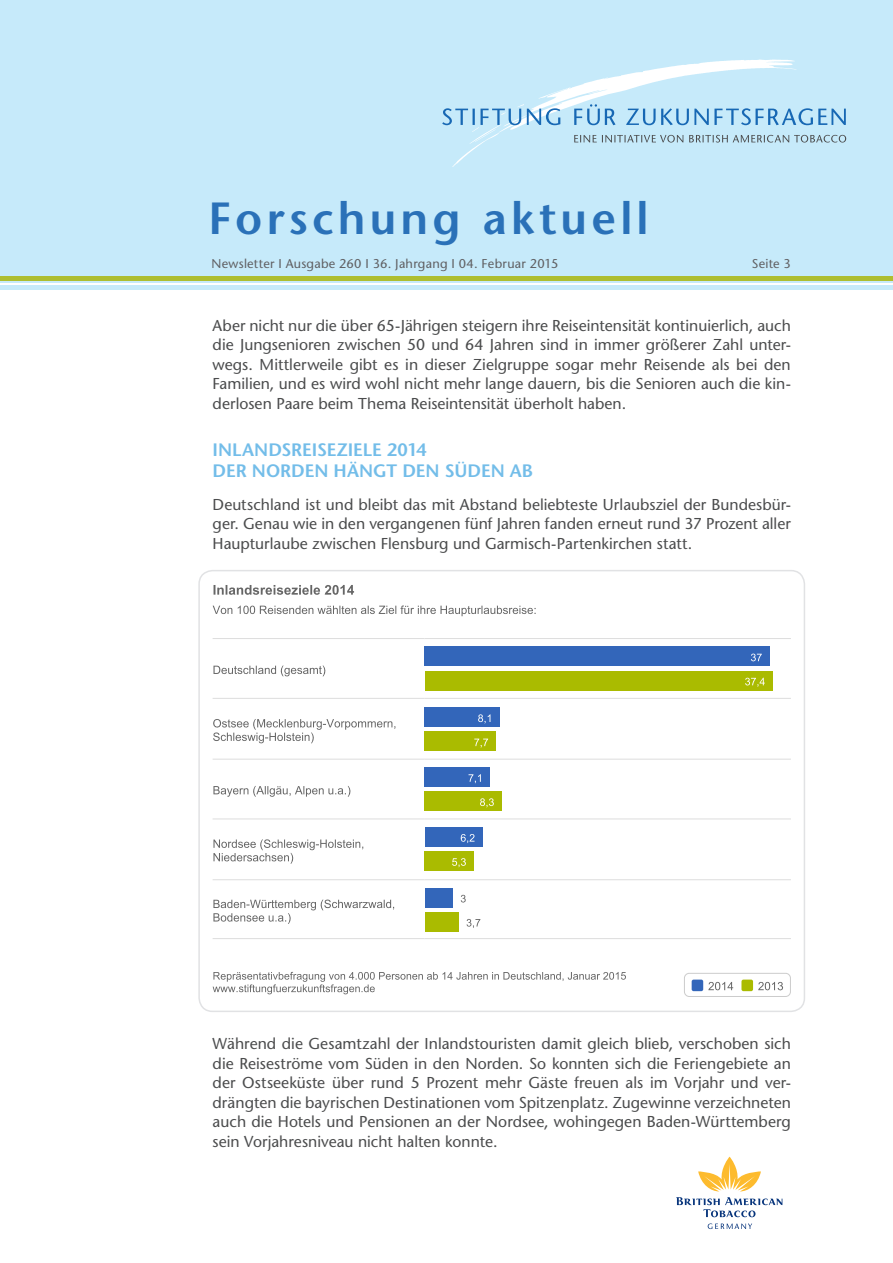
<style>
.page{position:relative;width:893px;height:1263px;background:#fff}
.page>*{position:absolute;margin:0;border:0;box-sizing:border-box;transform-origin:0 0}
.t1{font:600 45px "Stone Sans";letter-spacing:.095em;color:#2a71b8}
.t2{font:600 18px/21.6px "Stone Sans";color:#73bde9}
.t3{font:15.75px/19.5px "Stone Sans";color:#4b4c4d;text-align:justify}
.t4{font:12.75px "Stone Sans";letter-spacing:.02em;color:#606063}
</style>
<div class="page">
<hr style="left:0;top:285px;width:893px;height:4px;background:#c6eafa">
<div style="left:0;top:0;width:893px;height:283px;background:#c6eafa"></div>
<svg style="left:442px;top:59px;width:404px;height:108px"></svg>
<div style="left:0;top:276px;width:893px;height:5px;background:#aebe30"></div>
<svg style="left:708px;top:1223px;width:44px;height:6px"></svg>
<svg style="left:676px;top:1197px;width:106px;height:20px"></svg>
<svg style="left:698px;top:1157px;width:63px;height:34px"></svg>
<hr style="left:425px;top:759px;width:366px;height:1px;background:#ddd">
<hr style="left:425px;top:818px;width:366px;height:1px;background:#ddd">
<hr style="left:425px;top:879px;width:366px;height:1px;background:#ddd">
<hr style="left:425px;top:938px;width:366px;height:1px;background:#ddd">
<hr style="left:425px;top:698px;width:366px;height:1px;background:#ddd">
<hr style="left:425px;top:638px;width:366px;height:1px;background:#ddd">
<hr style="left:213px;top:759px;width:212px;height:1px;background:#ddd">
<hr style="left:213px;top:818px;width:212px;height:1px;background:#ddd">
<hr style="left:213px;top:879px;width:212px;height:1px;background:#ddd">
<hr style="left:213px;top:938px;width:212px;height:1px;background:#ddd">
<hr style="left:213px;top:698px;width:212px;height:1px;background:#ddd">
<hr style="left:213px;top:638px;width:212px;height:1px;background:#ddd">
<div style="left:425px;top:671px;width:348px;height:19px;background:#ab0"></div>
<div style="left:425px;top:732px;width:71px;height:19px;background:#ab0"></div>
<div style="left:425px;top:791px;width:77px;height:20px;background:#ab0"></div>
<div style="left:425px;top:851px;width:49px;height:19px;background:#ab0"></div>
<div style="left:425px;top:912px;width:33px;height:19px;background:#ab0"></div>
<div style="left:425px;top:647px;width:345px;height:19px;background:#3366ba"></div>
<div style="left:425px;top:707px;width:75px;height:20px;background:#3366ba"></div>
<div style="left:425px;top:767px;width:65px;height:20px;background:#3366ba"></div>
<div style="left:425px;top:827px;width:57px;height:19px;background:#3366ba"></div>
<div style="left:425px;top:888px;width:28px;height:19px;background:#3366ba"></div>
<svg style="left:214px;top:585px;width:140px;height:10px"></svg>
<svg style="left:213px;top:605px;width:323px;height:11px"></svg>
<svg style="left:745px;top:678px;width:20px;height:9px"></svg>
<svg style="left:474px;top:739px;width:14px;height:9px"></svg>
<svg style="left:480px;top:798px;width:14px;height:9px"></svg>
<svg style="left:452px;top:858px;width:14px;height:9px"></svg>
<svg style="left:467px;top:919px;width:13px;height:9px"></svg>
<svg style="left:751px;top:654px;width:11px;height:7px"></svg>
<svg style="left:478px;top:714px;width:12px;height:9px"></svg>
<svg style="left:469px;top:774px;width:12px;height:9px"></svg>
<svg style="left:461px;top:834px;width:13px;height:9px"></svg>
<svg style="left:461px;top:895px;width:5px;height:7px"></svg>
<div style="left:684px;top:973px;width:107px;height:24px;border:1px solid #ccc;border-radius:5px"></div>
<svg style="left:708px;top:982px;width:25px;height:8px"></svg>
<div style="left:692px;top:979px;width:11px;height:12px;background:#3366ba;border-radius:2px"></div>
<svg style="left:758px;top:982px;width:25px;height:8px"></svg>
<div style="left:741px;top:979px;width:12px;height:12px;background:#ab0;border-radius:2px"></div>
<svg style="left:213px;top:665px;width:112px;height:11px"></svg>
<svg style="left:213px;top:719px;width:182px;height:24px"></svg>
<svg style="left:213px;top:786px;width:137px;height:11px"></svg>
<svg style="left:213px;top:839px;width:150px;height:25px"></svg>
<svg style="left:213px;top:899px;width:181px;height:25px"></svg>
<svg style="left:213px;top:972px;width:413px;height:22px"></svg>
<div style="left:198px;top:570px;width:607px;height:442px;border:2px solid #e1e2e4;border-radius:14px"></div>
<h1 class="t1" style="left:208px;top:191px;width:442px">FORSCHUNG AKTUELL</h1>
<p class="t4" style="left:212px;top:256px;width:348px">Newsletter I Ausgabe 260 I 36. Jahrgang I 04. Februar 2015</p>
<p class="t4" style="left:752px;top:256px;width:41px">Seite 3</p>
<p class="t3" style="left:213px;top:316px;width:580px">Aber nicht nur die über 65-Jährigen steigern ihre Reiseintensität kontinuierlich, auch die Jungsenioren zwischen 50 und 64 Jahren sind in immer größerer Zahl unter&shy;wegs. Mittlerweile gibt es in dieser Zielgruppe sogar mehr Reisende als bei den Familien, und es wird wohl nicht mehr lange dauern, bis die Senioren auch die kin&shy;derlosen Paare beim Thema Reiseintensität überholt haben.</p>
<p class="t2" style="left:213px;top:439px;width:322px">I NLANDSREISEZIELE 2014<br>DER NORDEN HÄNGT DEN SÜDEN AB</p>
<p class="t3" style="left:213px;top:494px;width:580px">Deutschland ist und bleibt das mit Abstand beliebteste Urlaubsziel der Bundesbür&shy;ger. Genau wie in den vergangenen fünf Jahren fanden erneut rund 37 Prozent aller Haupturlaube zwischen Flensburg und Garmisch-Partenkirchen statt.</p>
<p class="t3" style="left:213px;top:1034px;width:580px">Während die Gesamtzahl der Inlandstouristen damit gleich blieb, verschoben sich die Reiseströme vom Süden in den Norden. So konnten sich die Feriengebiete an der Ostseeküste über rund 5 Prozent mehr Gäste freuen als im Vorjahr und ver&shy;drängten die bayrischen Destinationen vom Spitzenplatz. Zugewinne verzeichneten auch die Hotels und Pensionen an der Nordsee, wohingegen Baden-Württemberg sein Vorjahresniveau nicht halten konnte.</p>
</div>
